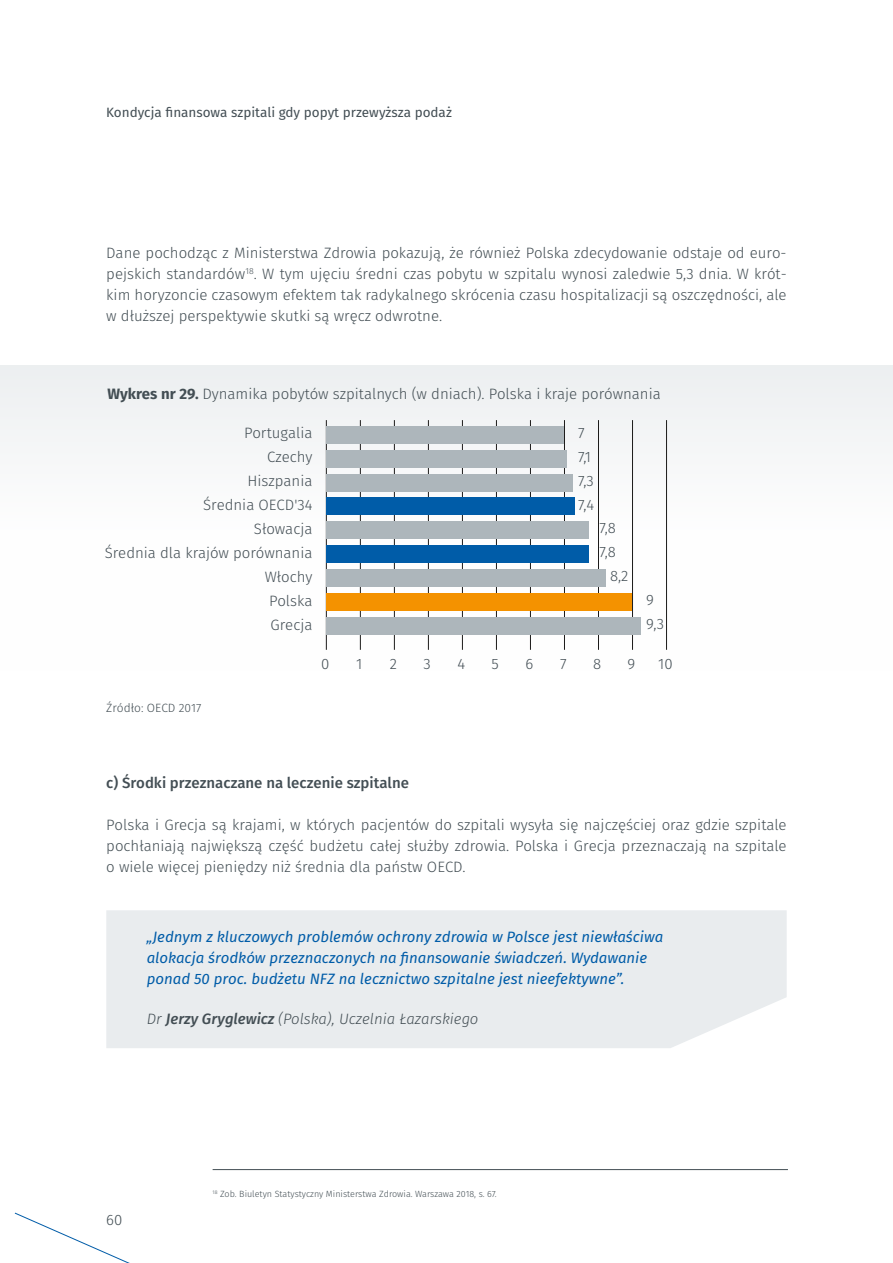
<style>
.page{position:relative;width:893px;height:1263px;background:#fff}
.page>*{position:absolute;margin:0;border:0;box-sizing:border-box;transform-origin:0 0}
.t1{font:300 15px/24px "Fira Sans";color:#434e54;text-align:justify}
.t2{font:italic 15px/21px "Fira Sans";color:#005ca8}
.t3{font:italic 300 15px "Fira Sans";color:#434e54}
.t4{font:500 15px "Fira Sans";color:#434e54}
.t5{font:13.5px "Fira Sans";color:#434e54}
.t6{font:300 12px "Fira Sans";color:#434e54}
.t7{font:300 9px "Fira Sans";color:#434e54}
.s1{font-weight:700}
.s2{font-weight:500}
</style>
<div class="page">
<div style="left:0;top:365px;width:893px;height:305px;background:linear-gradient(to right,#f7f8f9,#f6f7f8)"></div>
<hr style="left:326px;top:420px;width:1px;height:230px;background:#1c1b1a">
<hr style="left:360px;top:420px;width:1px;height:230px;background:#1c1b1a">
<hr style="left:394px;top:420px;width:1px;height:230px;background:#1c1b1a">
<hr style="left:428px;top:420px;width:1px;height:230px;background:#1c1b1a">
<hr style="left:496px;top:420px;width:1px;height:230px;background:#1c1b1a">
<hr style="left:530px;top:420px;width:1px;height:230px;background:#1c1b1a">
<hr style="left:564px;top:420px;width:1px;height:230px;background:#1c1b1a">
<hr style="left:598px;top:420px;width:1px;height:230px;background:#1c1b1a">
<hr style="left:632px;top:420px;width:1px;height:230px;background:#1c1b1a">
<hr style="left:666px;top:420px;width:1px;height:230px;background:#1c1b1a">
<hr style="left:462px;top:420px;width:1px;height:230px;background:#1c1b1a">
<div style="left:326px;top:450px;width:241px;height:17px;background:#adb6bb"></div>
<div style="left:326px;top:474px;width:247px;height:17px;background:#adb6bb"></div>
<div style="left:326px;top:498px;width:249px;height:17px;background:#005ca8"></div>
<div style="left:326px;top:522px;width:263px;height:17px;background:#adb6bb"></div>
<div style="left:326px;top:545px;width:263px;height:17px;background:#005ca8"></div>
<div style="left:326px;top:569px;width:279px;height:17px;background:#adb6bb"></div>
<div style="left:326px;top:593px;width:306px;height:17px;background:#f49200"></div>
<div style="left:326px;top:617px;width:315px;height:17px;background:#adb6bb"></div>
<div style="left:326px;top:426px;width:238px;height:17px;background:#adb6bb"></div>
<div style="left:106px;top:910px;width:681px;height:138px;background:#e9ecee"></div>
<hr style="left:213px;top:1169px;width:575px;height:1px;background:#434e54">
<svg style="left:15px;top:1213px;width:115px;height:50px"></svg>
<p class="t5" style="left:106px;top:102px;width:347px">Kondycja finansowa szpitali gdy popyt przewyższa podaż</p>
<p class="t1" style="left:106px;top:242px;width:682px;line-height:21px">Dane pochodząc z Ministerstwa Zdrowia pokazują, że również Polska zdecydowanie odstaje od euro&shy;pejskich standardów<sup>18</sup>. W tym ujęciu średni czas pobytu w szpitalu wynosi zaledwie 5,3 dnia. W krót&shy;kim horyzoncie czasowym efektem tak radykalnego skrócenia czasu hospitalizacji są oszczędności, ale w dłuższej perspektywie skutki są wręcz odwrotne.</p>
<p class="t1" style="left:107px;top:382px;width:555px"><span class="s1">Wykres nr 29.</span> Dynamika pobytów szpitalnych (w dniach). Polska i kraje porównania</p>
<p class="t1" style="left:105px;top:421px;width:209px;text-align:right">Portugalia<br>Czechy<br>Hiszpania<br>Średnia OECD'34<br>Słowacja<br>Średnia dla krajów porównania<br>Włochy<br>Polska<br>Grecja</p>
<p class="t1" style="left:578px;top:421px;width:18px;text-align:left">7<br>7,1<br>7,3<br>7,4</p>
<p class="t1" style="left:599px;top:516px;width:18px">7,8</p>
<p class="t1" style="left:599px;top:540px;width:18px">7,8</p>
<p class="t1" style="left:610px;top:564px;width:20px">8,2</p>
<p class="t1" style="left:646px;top:588px;width:19px">9<br>9,3</p>
<p class="t6" style="left:106px;top:699px;width:97px">Źródło: OECD 2017</p>
<p class="t1" style="left:321px;top:652px;width:10px">0</p>
<p class="t1" style="left:356px;top:652px;width:8px">1</p>
<p class="t1" style="left:390px;top:652px;width:9px">2</p>
<p class="t1" style="left:424px;top:652px;width:9px">3</p>
<p class="t1" style="left:457px;top:652px;width:9px">4</p>
<p class="t1" style="left:492px;top:652px;width:9px">5</p>
<p class="t1" style="left:525px;top:652px;width:9px">6</p>
<p class="t1" style="left:560px;top:652px;width:8px">7</p>
<p class="t1" style="left:593px;top:652px;width:10px">8</p>
<p class="t1" style="left:627px;top:652px;width:9px">9</p>
<p class="t1" style="left:658px;top:652px;width:16px">10</p>
<p class="t4" style="left:106px;top:772px;width:304px">c) Środki przeznaczane na leczenie szpitalne</p>
<p class="t1" style="left:106px;top:814px;width:682px;line-height:21px">Polska i Grecja są krajami, w których pacjentów do szpitali wysyła się najczęściej oraz gdzie szpitale pochłaniają największą część budżetu całej służby zdrowia. Polska i Grecja przeznaczają na szpitale o wiele więcej pieniędzy niż średnia dla państw OECD.</p>
<p class="t2" style="left:147px;top:926px;width:518px">„Jednym z kluczowych problemów ochrony zdrowia w Polsce jest niewłaściwa alokacja środków przeznaczonych na finansowanie świadczeń. Wydawanie ponad 50 proc. budżetu NFZ na lecznictwo szpitalne jest nieefektywne”.</p>
<p class="t3" style="left:147px;top:1008px;width:333px">Dr <span class="s2">Jerzy Gryglewicz</span> (Polska), Uczelnia Łazarskiego</p>
<p class="t1" style="left:106px;top:1207px;width:18px">60</p>
<p class="t7" style="left:213px;top:1187px;width:286px"><sup>18</sup> Zob. Biuletyn Statystyczny Ministerstwa Zdrowia. Warszawa 2018, s. 67.</p>
</div>
